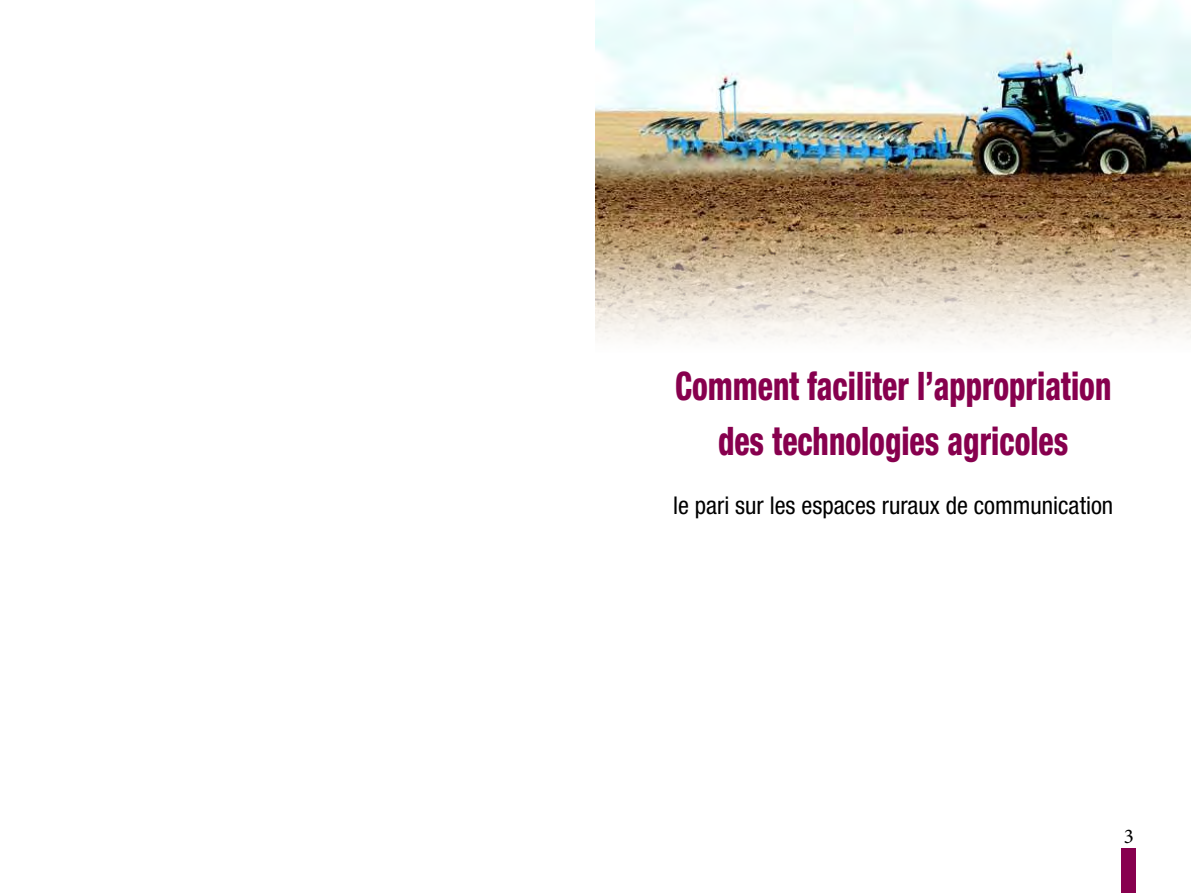
<style>
.page{position:relative;width:1191px;height:893px;background:#fff}
.page>*{position:absolute;margin:0;border:0;box-sizing:border-box;transform-origin:0 0}
.t1{font:800 condensed 39.38px "Helvetica Neue";color:#87004e;scale:.8 1}
.t2{font:condensed 24.5px "Helvetica Neue";color:#000}
.t3{font:21px "Minion Pro";color:#000}
</style>
<div class="page">
<div style="left:1121px;top:848px;width:15px;height:45px;background:#87004e"></div>
<img style="left:595px;top:0;width:596px;height:341px">
<p class="t1" style="left:675px;top:362px;width:547px">Comment faciliter l’appropriation</p>
<p class="t1" style="left:718px;top:416px;width:439px">des technologies agricoles</p>
<p class="t2" style="left:673px;top:491px;width:441px">le pari sur les espaces ruraux de communication</p>
<p class="t3" style="left:1123px;top:823px;width:12px">3</p>
</div>
